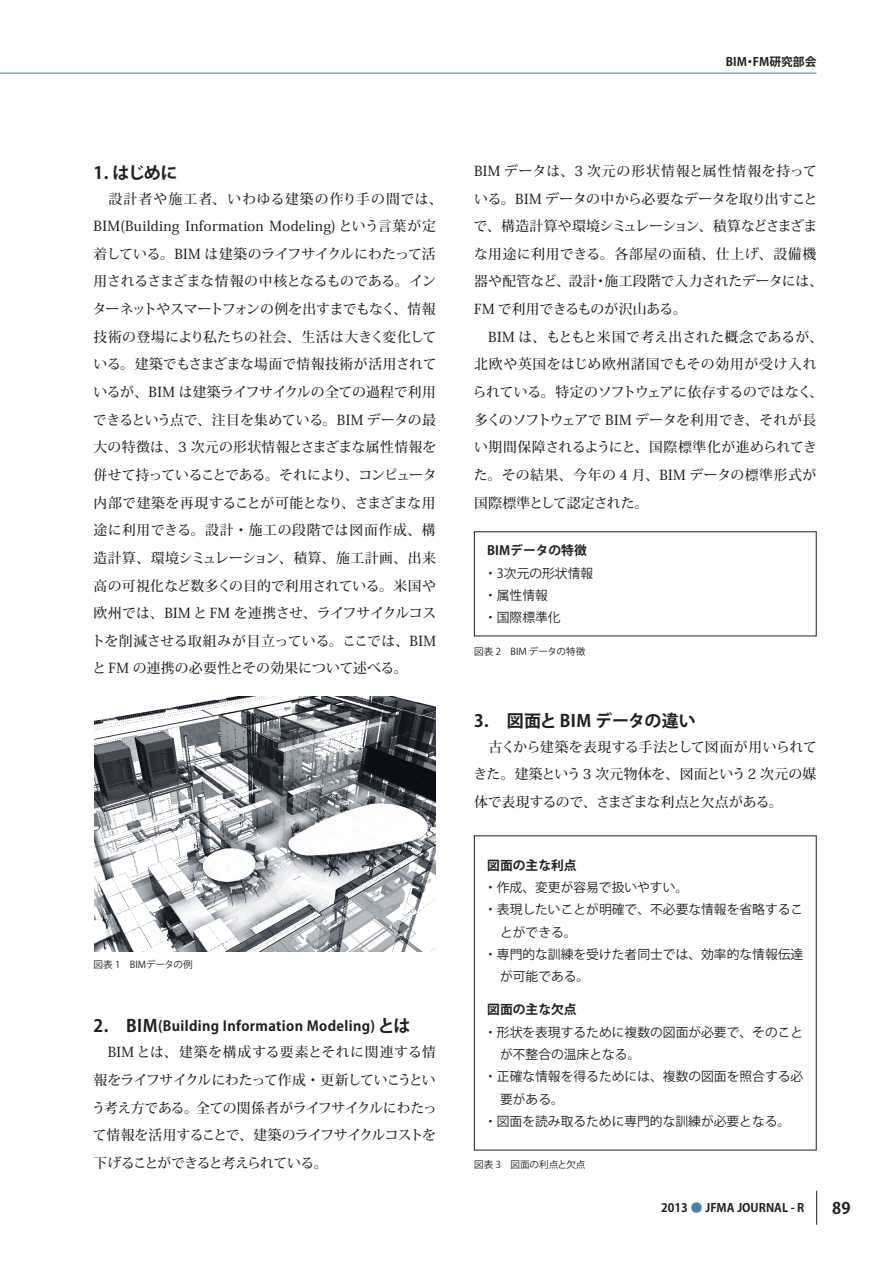
<style>
.page{position:relative;width:893px;height:1263px;background:#fff}
.page>*{position:absolute;margin:0;border:0;box-sizing:border-box;transform-origin:0 0}
.t1{font:700 16.95px "Koz Go Pro";letter-spacing:.015em;color:#231f20}
.t2{font:700 16.95px "Koz Go Pro";letter-spacing:-.01em;color:#231f20}
.t3{font:700 15.9px "Koz Go Pro";color:#231f20}
.t4{font:500 13.8px/27.6px "Koz Min Pro";letter-spacing:.01em;color:#231f20}
.t5{font:700 13.8px/26.1px "Koz Go Pro";letter-spacing:.025em;color:#231f20}
.t6{font:12.75px/22.4px "Koz Go Pro";color:#231f20}
.t7{font:700 12.75px "Koz Go Pro";color:#231f20}
.t8{font:700 11.7px "Koz Go Pro";color:#231f20}
.t9{font:9.6px "Koz Go Pro";color:#231f20}
.s1{font-size:16.95px}
.s2{font-family:"Koz Min Pro";font-weight:500}
.s3{font-weight:700}
.s4{color:#4883a9}
</style>
<div class="page">
<hr style="left:816px;top:1191px;width:1px;height:34px;background:#231f20">
<hr style="left:0;top:73px;width:816px;height:1px;background:#4883a9">
<img style="left:94px;top:696px;width:342px;height:256px">
<p class="t8" style="left:726px;top:54px;width:92px">BIM・FM研究部会</p>
<p class="t2" style="left:94px;top:162px;width:85px">1. はじめに</p>
<p class="t4" style="left:91px;top:184px;width:353px">　設計者や施工者、いわゆる建築の作り手の間では、<br>BIM(Building Information Modeling) という言葉が定着している。BIM は建築のライフサイクルにわたって活用されるさまざまな情報の中核となるものである。インターネットやスマートフォンの例を出すまでもなく、情報技術の登場により私たちの社会、生活は大きく変化している。建築でもさまざまな場面で情報技術が活用されているが、BIM は建築ライフサイクルの全ての過程で利用できるという点で、注目を集めている。BIM データの最大の特徴は、3 次元の形状情報とさまざまな属性情報を併せて持っていることである。それにより、コンピュータ内部で建築を再現することが可能となり、さまざまな用途に利用できる。設計・施工の段階では図面作成、構造計算、環境シミュレーション、積算、施工計画、出来高の可視化など数多くの目的で利用されている。米国や欧州では、BIM と FM を連携させ、ライフサイクルコストを削減させる取組みが目立っている。ここでは、BIMと FM の連携の必要性とその効果について述べる。</p>
<p class="t9" style="left:94px;top:959px;width:101px">図表 1　BIMデータの例</p>
<p class="t5" style="left:94px;top:1014px;width:344px"><span class="s1">2.　BIM</span>(Building Information Modeling) <span class="s1">とは</span><span class="s2">　BIM とは、建築を構成する要素とそれに関連する情</span></p>
<p class="t4" style="left:92px;top:1065px;width:347px;text-align:justify">報をライフサイクルにわたって作成・更新していこうという考え方である。全ての関係者がライフサイクルにわたって情報を活用することで、建築のライフサイクルコストを下げることができると考えられている。</p>
<p class="t4" style="left:473px;top:156px;width:352px">BIM データは、3 次元の形状情報と属性情報を持っている。BIM データの中から必要なデータを取り出すことで、構造計算や環境シミュレーション、積算などさまざまな用途に利用できる。各部屋の面積、仕上げ、設備機器や配管など、設計・施工段階で入力されたデータには、<br>FM で利用できるものが沢山ある。<br>　BIM は、もともと米国で考え出された概念であるが、北欧や英国をはじめ欧州諸国でもその効用が受け入れられている。特定のソフトウェアに依存するのではなく、多くのソフトウェアで BIM データを利用でき、それが長い期間保障されるようにと、国際標準化が進められてきた。その結果、今年の 4 月、BIM データの標準形式が国際標準として認定された。</p>
<p class="t6" style="left:484px;top:540px;width:111px"><span class="s3">BIMデータの特徴</span>・3次元の形状情報・属性情報<br>・国際標準化</p>
<p class="t9" style="left:474px;top:645px;width:113px">図表 2　BIM データの特徴</p>
<p class="t1" style="left:474px;top:710px;width:223px">3.　図面と BIM データの違い</p>
<p class="t4" style="left:473px;top:732px;width:345px;text-align:justify">　古くから建築を表現する手法として図面が用いられてきた。建築という 3 次元物体を、図面という 2 次元の媒体で表現するので、さまざまな利点と欠点がある。</p>
<p class="t7" style="left:487px;top:857px;width:91px">図面の主な利点</p>
<p class="t6" style="left:484px;top:876px;width:206px">・作成、変更が容易で扱いやすい。</p>
<p class="t6" style="left:484px;top:899px;width:321px">・表現したいことが明確で、不必要な情報を省略するこ</p>
<p class="t6" style="left:500px;top:921px;width:78px">とができる。</p>
<p class="t6" style="left:484px;top:943px;width:321px">・専門的な訓練を受けた者同士では、効率的な情報伝達</p>
<p class="t6" style="left:500px;top:966px;width:91px">が可能である。</p>
<p class="t7" style="left:487px;top:1001px;width:91px">図面の主な欠点</p>
<p class="t6" style="left:484px;top:1021px;width:321px">・形状を表現するために複数の図面が必要で、そのこと</p>
<p class="t6" style="left:500px;top:1043px;width:142px">が不整合の温床となる。</p>
<p class="t6" style="left:484px;top:1066px;width:321px">・正確な情報を得るためには、複数の図面を照合する必</p>
<p class="t6" style="left:500px;top:1088px;width:65px">要がある。</p>
<p class="t6" style="left:484px;top:1110px;width:308px">・図面を読み取るために専門的な訓練が必要となる。</p>
<p class="t9" style="left:474px;top:1158px;width:113px">図表 3　図面の利点と欠点</p>
<p class="t8" style="left:661px;top:1200px;width:145px">2013 <span class="s4">●</span> JFMA JOURNAL - R</p>
<p class="t3" style="left:832px;top:1198px;width:20px">89</p>
</div>
